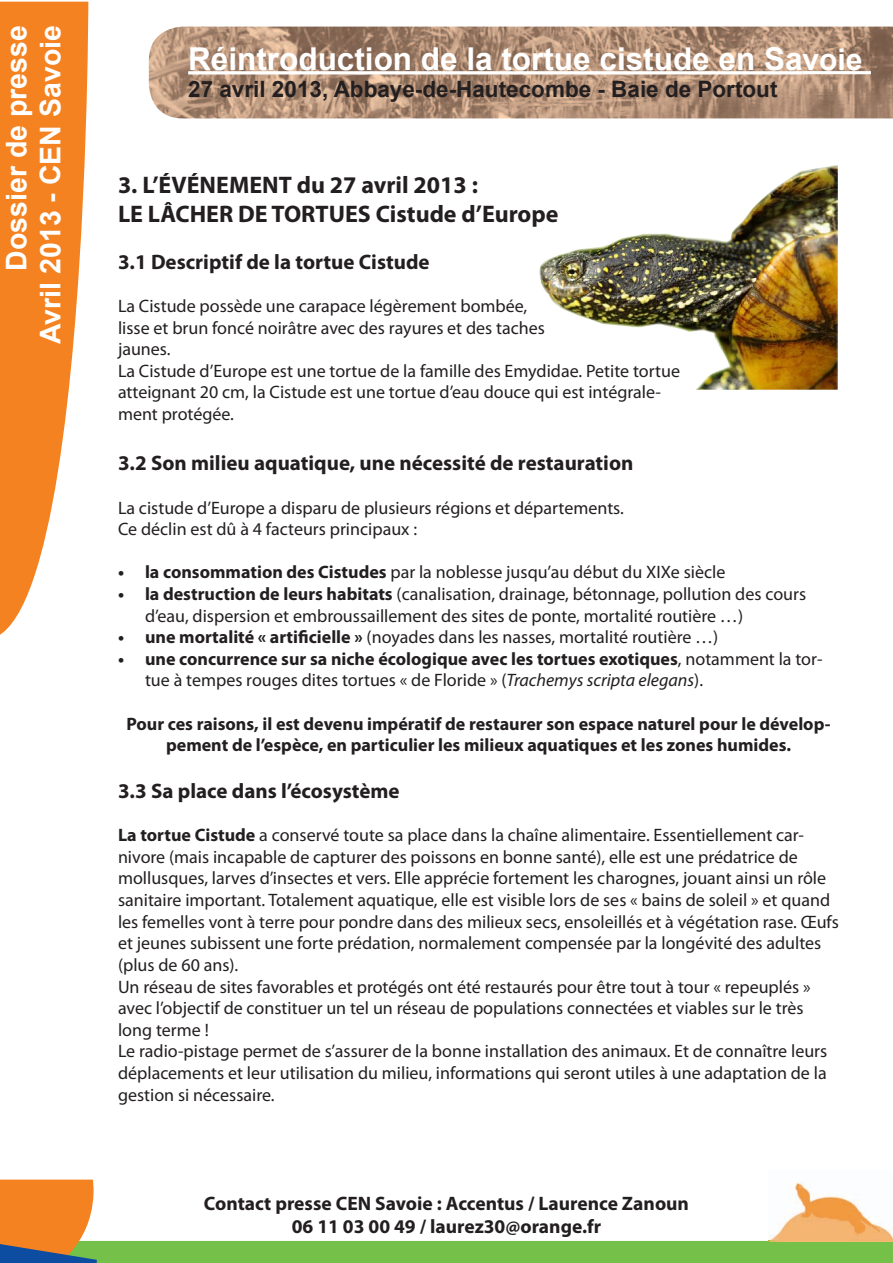
<style>
.page{position:relative;width:893px;height:1263px;background:#fff}
.page>*{position:absolute;margin:0;border:0;box-sizing:border-box;transform-origin:0 0}
.t1{font:700 31.5px "Arial";color:#fff}
.t2{font:700 28.5px/34.2px "Arial";color:#fff;text-align:right}
.t3{font:700 24px/28.8px "Myriad Pro";color:#231f20}
.t4{font:700 22.5px "Arial";color:#231f20}
.t5{font:700 21px "Myriad Pro";color:#231f20}
.t6{font:700 19.5px/23.4px "Myriad Pro";color:#231f20;text-align:center}
.t7{font:18px/21.6px "Myriad Pro";color:#231f20}
.t8{font:700 18px/21.6px "Myriad Pro";color:#231f20}
.s1{font-size:30px}
.s2{font-weight:700}
.s3{font-weight:400}
.s4{font-weight:400;font-style:italic}
</style>
<div class="page">
<svg style="left:0;top:2px;width:88px;height:633px;fill:#f58220"></svg>
<img style="left:149px;top:27px;width:744px;height:91px">
<hr style="left:188px;top:71px;width:614px;height:3px;background:#fff">
<hr style="left:802px;top:71px;width:69px;height:3px;background:#fff">
<svg style="left:0;top:1179px;width:893px;height:84px"></svg>
<img style="left:539px;top:165px;width:299px;height:225px">
<div style="left:195px;top:1195px;width:503px;height:44px;background:#fff"></div>
<img style="left:769px;top:1179px;width:124px;height:63px">
<h2 class="t2" style="left:0;top:344px;width:320px;rotate:-90deg">Dossier de presse<br>Avril 2013 - CEN Savoie</h2>
<h1 class="t1" style="left:188px;top:38px;width:676px">Réintroduction de la tortue cistude en Sa<span class="s1">voie</span></h1>
<p class="t4" style="left:188px;top:74px;width:591px">27 avril 2013, Abbaye-de-Hautecombe - Baie de Portout</p>
<h3 class="t3" style="left:118px;top:170px;width:442px">3. L’ÉVÉNEMENT du 27 avril 2013 :<br>LE LÂCHER DE TORTUES Cistude d’Europe</h3>
<p class="t5" style="left:118px;top:248px;width:313px">3.1 Descriptif de la tortue Cistude</p>
<p class="t7" style="left:118px;top:295px;width:564px">La Cistude possède une carapace légèrement bombée,<br>lisse et brun foncé noirâtre avec des rayures et des taches<br>jaunes.<br>La Cistude d’Europe est une tortue de la famille des Emydidae. Petite tortue atteignant 20 cm, la Cistude est une tortue d’eau douce qui est intégrale&shy;ment protégée.</p>
<p class="t5" style="left:118px;top:450px;width:517px">3.2 Son milieu aquatique, une nécessité de restauration</p>
<p class="t7" style="left:118px;top:496px;width:507px">La cistude d’Europe a disparu de plusieurs régions et départements.<br>Ce déclin est dû à 4 facteurs principaux :</p>
<p class="t7" style="left:118px;top:561px;width:609px"><span class="s2">• la consommation des Cistudes</span> par la noblesse jusqu’au début du XIXe siècle</p>
<p class="t7" style="left:145px;top:583px;width:663px;text-indent:-27px"><span class="s2">• la destruction de leurs habitats</span> (canalisation, drainage, bétonnage, pollution des cours d’eau, dispersion et embroussaillement des sites de ponte, mortalité routière …)</p>
<p class="t7" style="left:118px;top:626px;width:602px"><span class="s2">• une mortalité « artificielle »</span> (noyades dans les nasses, mortalité routière …)</p>
<p class="t8" style="left:145px;top:647px;width:679px;text-indent:-27px">• une concurrence sur sa niche écologique avec les tortues exotiques<span class="s3">, notamment la tor&shy;tue à tempes rouges dites tortues « de Floride » (</span><span class="s4">Trachemys scripta elegans</span><span class="s3">).</span></p>
<p class="t8" style="left:126px;top:712px;width:706px;text-align:center">Pour ces raisons, il est devenu impératif de restaurer son espace naturel pour le dévelop&shy;pement de l’espèce, en particulier les milieux aquatiques et les zones humides.</p>
<p class="t5" style="left:118px;top:777px;width:283px">3.3 Sa place dans l’écosystème</p>
<p class="t7" style="left:118px;top:824px;width:722px"><span class="s2">La tortue Cistude</span> a conservé toute sa place dans la chaîne alimentaire. Essentiellement car&shy;nivore (mais incapable de capturer des poissons en bonne santé), elle est une prédatrice de mollusques, larves d’insectes et vers. Elle apprécie fortement les charognes, jouant ainsi un rôle sanitaire important. Totalement aquatique, elle est visible lors de ses « bains de soleil » et quand les femelles vont à terre pour pondre dans des milieux secs, ensoleillés et à végétation rase. Œufs et jeunes subissent une forte prédation, normalement compensée par la longévité des adultes (plus de 60 ans).<br>Un réseau de sites favorables et protégés ont été restaurés pour être tout à tour « repeuplés » avec l’objectif de constituer un tel un réseau de populations connectées et viables sur le très long terme !<br>Le radio-pistage permet de s’assurer de la bonne installation des animaux. Et de connaître leurs déplacements et leur utilisation du milieu, informations qui seront utiles à une adaptation de la gestion si nécessaire.</p>
<p class="t6" style="left:204px;top:1191px;width:487px">Contact presse CEN Savoie : Accentus / Laurence Zanoun<br>06 11 03 00 49 / laurez30@orange.fr</p>
</div>
